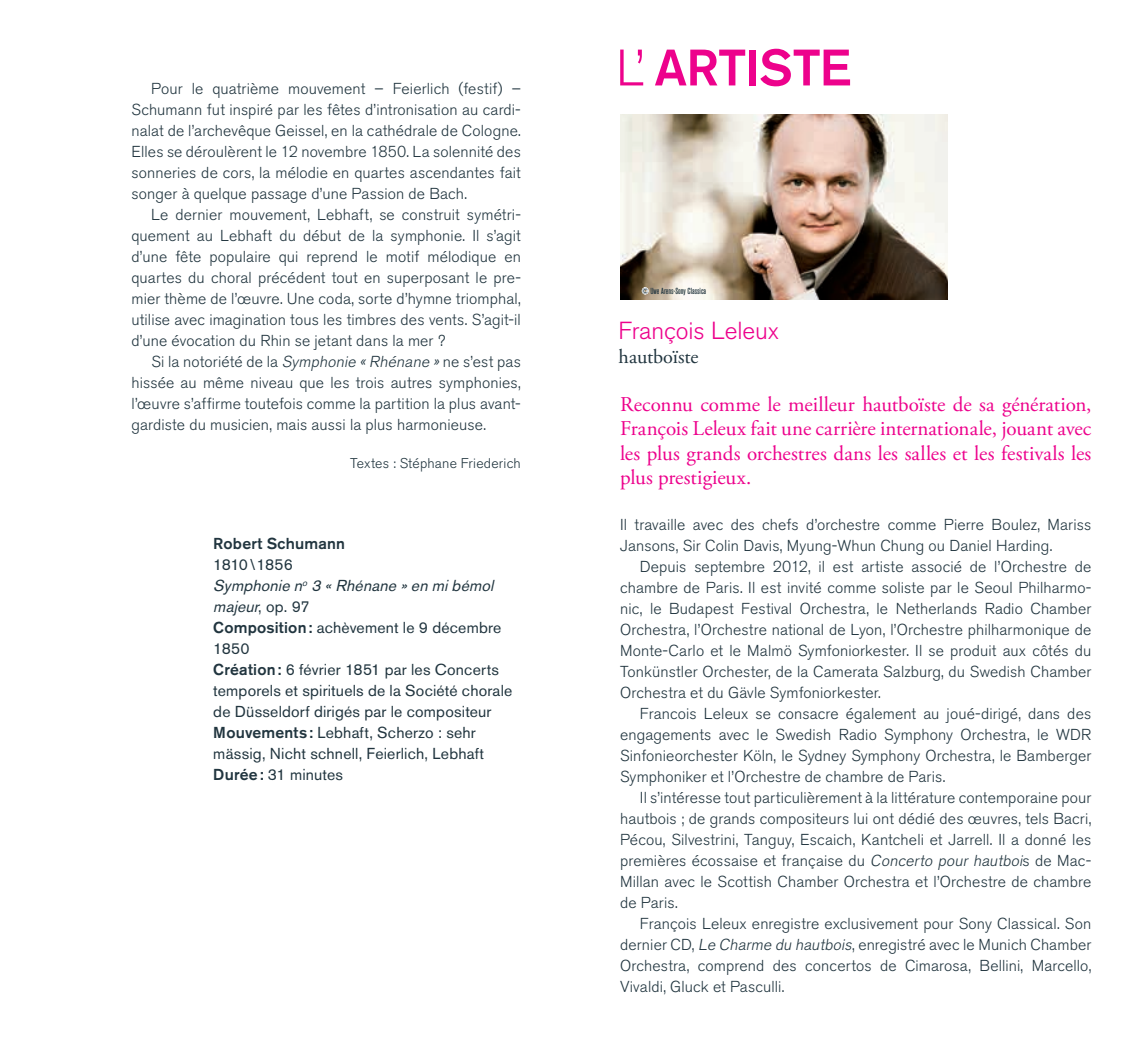
<style>
.page{position:relative;width:1141px;height:1042px;background:#fff}
.page>*{position:absolute;margin:0;border:0;box-sizing:border-box;transform-origin:0 0}
.t1{font:500 50.75px "Akzidenz Grotesk BE";letter-spacing:-.015em;color:#ed028c}
.t2{font:300 24.5px "Akzidenz Grotesk BE";letter-spacing:-.005em;color:#ed028c}
.t3{font:21px/24.5px "Adobe Garamond Pro";letter-spacing:.005em;color:#ed028c;text-align:justify}
.t4{font:20.12px "Adobe Garamond Pro";letter-spacing:-.005em;color:#21353f}
.t5{font:300 15.75px/21px "Akzidenz Grotesk BE";letter-spacing:.01em;color:#21353f;text-align:justify}
.t6{font:15.75px/21px "Akzidenz Grotesk BE";letter-spacing:.015em;color:#21353f}
.t7{font:500 15.75px "Akzidenz Grotesk BE";letter-spacing:.015em;color:#21353f}
.t8{font:300 14px "Akzidenz Grotesk BE";letter-spacing:.015em;color:#21353f}
.t9{font:500 condensed 8.75px "Akzidenz Grotesk BE";color:#21353f;scale:.96 1}
.s1{font-style:italic}
.s2{font-weight:500}
.s3{font-weight:300}
</style>
<div class="page">
<img style="left:620px;top:114px;width:327px;height:186px">
<svg style="left:642px;top:287px;width:6px;height:7px"></svg>
<p class="t5" style="left:131px;top:78px;width:391px;text-indent:20px">Pour le quatrième mouvement – Feierlich (festif) – Schumann fut inspiré par les fêtes d’intronisation au cardi&shy;nalat de l’archevêque Geissel, en la cathédrale de Cologne.<br>Elles se déroulèrent le 12 novembre 1850. La solennité des sonneries de cors, la mélodie en quartes ascendantes fait songer à quelque passage d’une Passion de Bach.</p>
<p class="t5" style="left:131px;top:204px;width:391px;text-indent:20px">Le dernier mouvement, Lebhaft, se construit symétri&shy;quement au Lebhaft du début de la symphonie. Il s’agit d’une fête populaire qui reprend le motif mélodique en quartes du choral précédent tout en superposant le pre&shy;mier thème de l’œuvre. Une coda, sorte d’hymne triomphal, utilise avec imagination tous les timbres des vents. S’agit-il d’une évocation du Rhin se jetant dans la mer ?</p>
<p class="t5" style="left:131px;top:351px;width:391px;text-indent:20px">Si la notoriété de la <span class="s1">Symphonie «Rhénane »</span>ne s’est pas hissée au même niveau que les trois autres symphonies, l’œuvre s’affirme toutefois comme la partition la plus avant&shy;gardiste du musicien, mais aussi la plus harmonieuse.</p>
<p class="t8" style="left:350px;top:455px;width:172px">Textes : Stéphane Friederich</p>
<p class="t7" style="left:213px;top:534px;width:133px">Robert Schumann</p>
<p class="t6" style="left:213px;top:554px;width:301px">1810\1856<br><span class="s1">Symphonie n</span><sup>o</sup> <span class="s1">3 «Rhénane »en mibémol majeur</span>, o p . 9 7<br><span class="s2">Composition:</span> achèvement le 9 décembre<br>1850<br><span class="s2">Création:</span> 6 février 1851 par les Concerts temporels et spirituels de la Société chorale de Düsseldorf dirigés par le compositeur<br><span class="s2">Mouvements:</span> Lebhaft, Scherzo : sehr mässig, Nicht schnell, Feierlich, Lebhaft<br><span class="s2">Durée:</span> 31 minutes</p>
<h1 class="t1" style="left:616px;top:37px;width:236px"><span class="s3">L’</span> ARTISTE</h1>
<p class="t9" style="left:642px;top:286px;width:69px">© Uwe Arens-Sony Classica</p>
<h2 class="t2" style="left:619px;top:317px;width:162px">François Leleux</h2>
<p class="t4" style="left:619px;top:345px;width:82px">hautboïste</p>
<h3 class="t3" style="left:620px;top:392px;width:473px">Reconnu comme le meilleur hautboïste de sa génération, François Leleux fait une carrière internationale, jouant avec les plus grands orchestres dans les salles et les festivals les plus prestigieux.</h3>
<p class="t5" style="left:620px;top:515px;width:473px">Il travaille avec des chefs d’orchestre comme Pierre Boulez, Mariss<br>Jansons, Sir Colin Davis, Myung-Whun Chung ou Daniel Harding.</p>
<p class="t5" style="left:620px;top:556px;width:473px;text-indent:20px">Depuis septembre 2012, il est artiste associé de l’Orchestre de chambre de Paris. Il est invité comme soliste par le Seoul Philharmo&shy;nic, le Budapest Festival Orchestra, le Netherlands Radio Chamber Orchestra, l’Orchestre national de Lyon, l’Orchestre philharmonique de Monte-Carlo et le Malmö Symfoniorkester. Il se produit aux côtés du Tonkünstler Orchester, de la Camerata Salzburg, du Swedish Chamber Orchestra et du Gävle Symfoniorkester.</p>
<p class="t5" style="left:620px;top:703px;width:473px;text-indent:20px">Francois Leleux se consacre également au joué-dirigé, dans des engagements avec le Swedish Radio Symphony Orchestra, le WDR Sinfonieorchester Köln, le Sydney Symphony Orchestra, le Bamberger Symphoniker et l’Orchestre de chambre de Paris.</p>
<p class="t5" style="left:620px;top:787px;width:473px;text-indent:20px">Il s’intéresse tout particulièrement à la littérature contemporaine pour hautbois ; de grands compositeurs lui ont dédié des œuvres, tels Bacri, Pécou, Silvestrini, Tanguy, Escaich, Kantcheli et Jarrell. Il a donné les premières écossaise et française du <span class="s1">Concerto pour hautboi</span>s de Mac-Millan avec le Scottish Chamber Orchestra et l’Orchestre de chambre de Paris.</p>
<p class="t5" style="left:620px;top:913px;width:473px;text-indent:20px">François Leleux enregistre exclusivement pour Sony Classical. Son dernier CD, <span class="s1">Le Charme du hautbois</span>, enregistré avec le Munich Chamber Orchestra, comprend des concertos de Cimarosa, Bellini, Marcello, Vivaldi, Gluck et Pasculli.</p>
</div>
